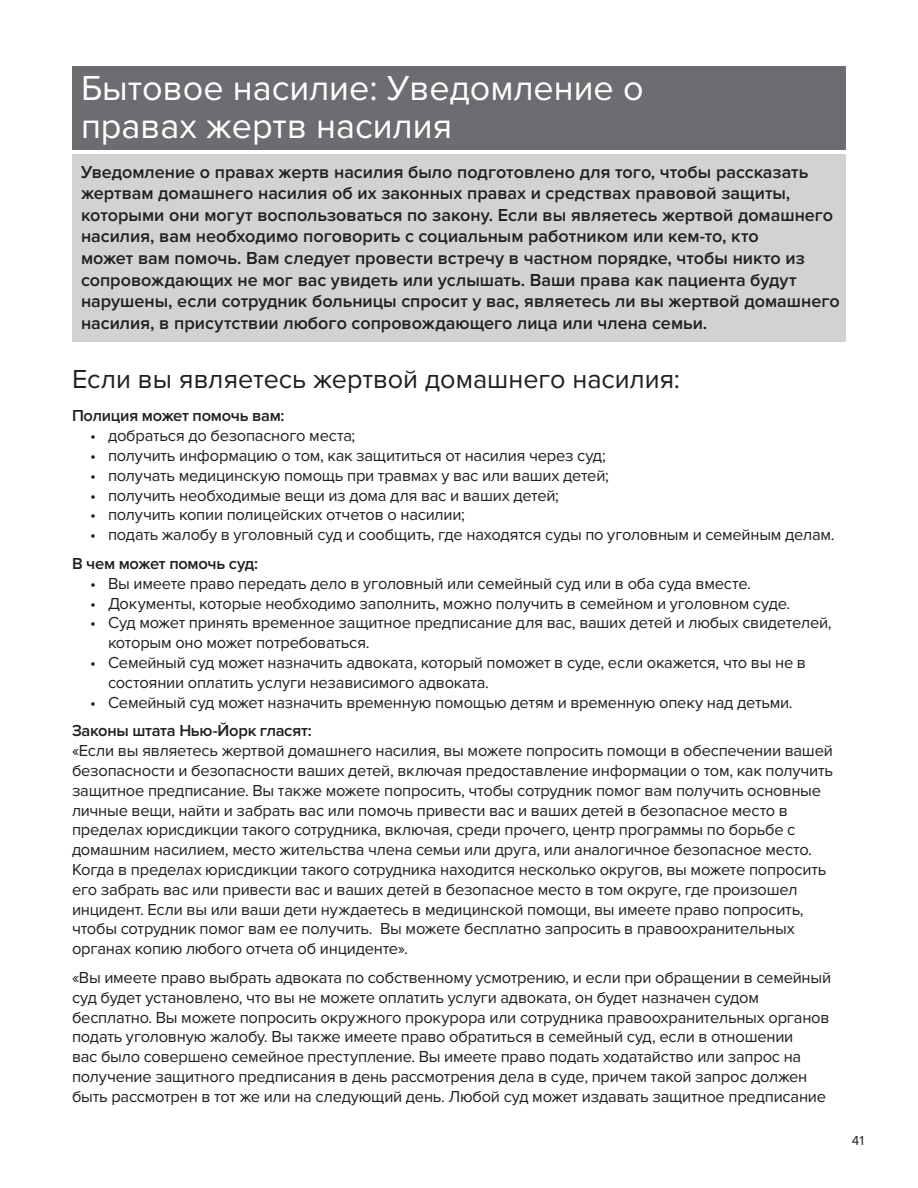
<style>
.page{position:relative;width:918px;height:1188px;background:#fff}
.page>*{position:absolute;margin:0;border:0;box-sizing:border-box;transform-origin:0 0}
.head_a{font:36px/37.5px "Proxima Nova";color:#fff}
.head_b{font:27px "Proxima Nova";color:#231f20}
.body_text_boxed{font:600 18px/21.6px "Proxima Nova";color:#231f20}
.body_text{font:16.5px/19.8px "Proxima Nova";letter-spacing:-.015em;color:#231f20}
.hanging_indent{font:16.5px/19.8px "Proxima Nova";letter-spacing:-.015em;color:#231f20}
.body_text-2{font:600 16.5px "Proxima Nova";letter-spacing:-.015em;color:#231f20}
.t1{font:13.5px "Proxima Nova";color:#231f20}
.s1{font-weight:600}
</style>
<div class="page">
<div style="left:72px;top:66px;width:774px;height:84px;background:#6c6d70"></div>
<div style="left:72px;top:154px;width:774px;height:188px;background:#d1d2d4"></div>
<p class="head_a" style="left:81px;top:70px;width:564px">Бытовое насилие: Уведомление о правах жертв насилия</p>
<p class="body_text_boxed" style="left:81px;top:161px;width:760px">Уведомление о правах жертв насилия было подготовлено для того, чтобы рассказать жертвам домашнего насилия об их законных правах и средствах правовой защиты, которыми они могут воспользоваться по закону. Если вы являетесь жертвой домашнего насилия, вам необходимо поговорить с социальным работником или кем-то, кто<br>может вам помочь. Вам следует провести встречу в частном порядке, чтобы никто из сопровождающих не мог вас увидеть или услышать. Ваши права как пациента будут нарушены, если сотрудник больницы спросит у вас, являетесь ли вы жертвой домашнего насилия, в присутствии любого сопровождающего лица или члена семьи.</p>
<p class="head_b" style="left:72px;top:364px;width:610px">Если вы являетесь жертвой домашнего насилия:</p>
<p class="body_text-2" style="left:72px;top:406px;width:214px">Полиция может помочь вам:</p>
<p class="hanging_indent" style="left:90px;top:426px;width:267px">• добраться до безопасного места;</p>
<p class="hanging_indent" style="left:90px;top:446px;width:517px">• получить информацию о том, как защититься от насилия через суд;</p>
<p class="hanging_indent" style="left:90px;top:466px;width:520px">• получать медицинскую помощь при травмах у вас или ваших детей;</p>
<p class="hanging_indent" style="left:90px;top:486px;width:471px">• получить необходимые вещи из дома для вас и ваших детей;</p>
<p class="hanging_indent" style="left:90px;top:505px;width:376px">• получить копии полицейских отчетов о насилии;</p>
<p class="hanging_indent" style="left:90px;top:525px;width:746px">• подать жалобу в уголовный суд и сообщить, где находятся суды по уголовным и семейным делам.</p>
<p class="body_text-2" style="left:72px;top:554px;width:188px">В чем может помочь суд:</p>
<p class="hanging_indent" style="left:90px;top:574px;width:662px">• Вы имеете право передать дело в уголовный или семейный суд или в оба суда вместе.</p>
<p class="hanging_indent" style="left:90px;top:594px;width:702px">• Документы, которые необходимо заполнить, можно получить в семейном и уголовном суде.</p>
<p class="hanging_indent" style="left:108px;top:613px;width:725px;text-indent:-18px">• Суд может принять временное защитное предписание для вас, ваших детей и любых свидетелей, которым оно может потребоваться.</p>
<p class="hanging_indent" style="left:108px;top:653px;width:700px;text-indent:-18px">• Семейный суд может назначить адвоката, который поможет в суде, если окажется, что вы не в состоянии оплатить услуги независимого адвоката.</p>
<p class="hanging_indent" style="left:90px;top:693px;width:704px">• Семейный суд может назначить временную помощью детям и временную опеку над детьми.</p>
<p class="body_text" style="left:72px;top:721px;width:763px"><span class="s1">Законы штата Нью-Йорк гласят:<br></span>«Если вы являетесь жертвой домашнего насилия, вы можете попросить помощи в обеспечении вашей безопасности и безопасности ваших детей, включая предоставление информации о том, как получить защитное предписание. Вы также можете попросить, чтобы сотрудник помог вам получить основные личные вещи, найти и забрать вас или помочь привести вас и ваших детей в безопасное место в пределах юрисдикции такого сотрудника, включая, среди прочего, центр программы по борьбе с домашним насилием, место жительства члена семьи или друга, или аналогичное безопасное место.<br>Когда в пределах юрисдикции такого сотрудника находится несколько округов, вы можете попросить его забрать вас или привести вас и ваших детей в безопасное место в том округе, где произошел инцидент. Если вы или ваши дети нуждаетесь в медицинской помощи, вы имеете право попросить, чтобы сотрудник помог вам ее получить. Вы можете бесплатно запросить в правоохранительных органах копию любого отчета об инциденте».</p>
<p class="body_text" style="left:72px;top:968px;width:761px">«Вы имеете право выбрать адвоката по собственному усмотрению, и если при обращении в семейный суд будет установлено, что вы не можете оплатить услуги адвоката, он будет назначен судом бесплатно. Вы можете попросить окружного прокурора или сотрудника правоохранительных органов подать уголовную жалобу. Вы также имеете право обратиться в семейный суд, если в отношении<br>вас было совершено семейное преступление. Вы имеете право подать ходатайство или запрос на получение защитного предписания в день рассмотрения дела в суде, причем такой запрос должен быть рассмотрен в тот же или на следующий день. Любой суд может издавать защитное предписание</p>
<p class="t1" style="left:852px;top:1132px;width:14px">41</p>
</div>
